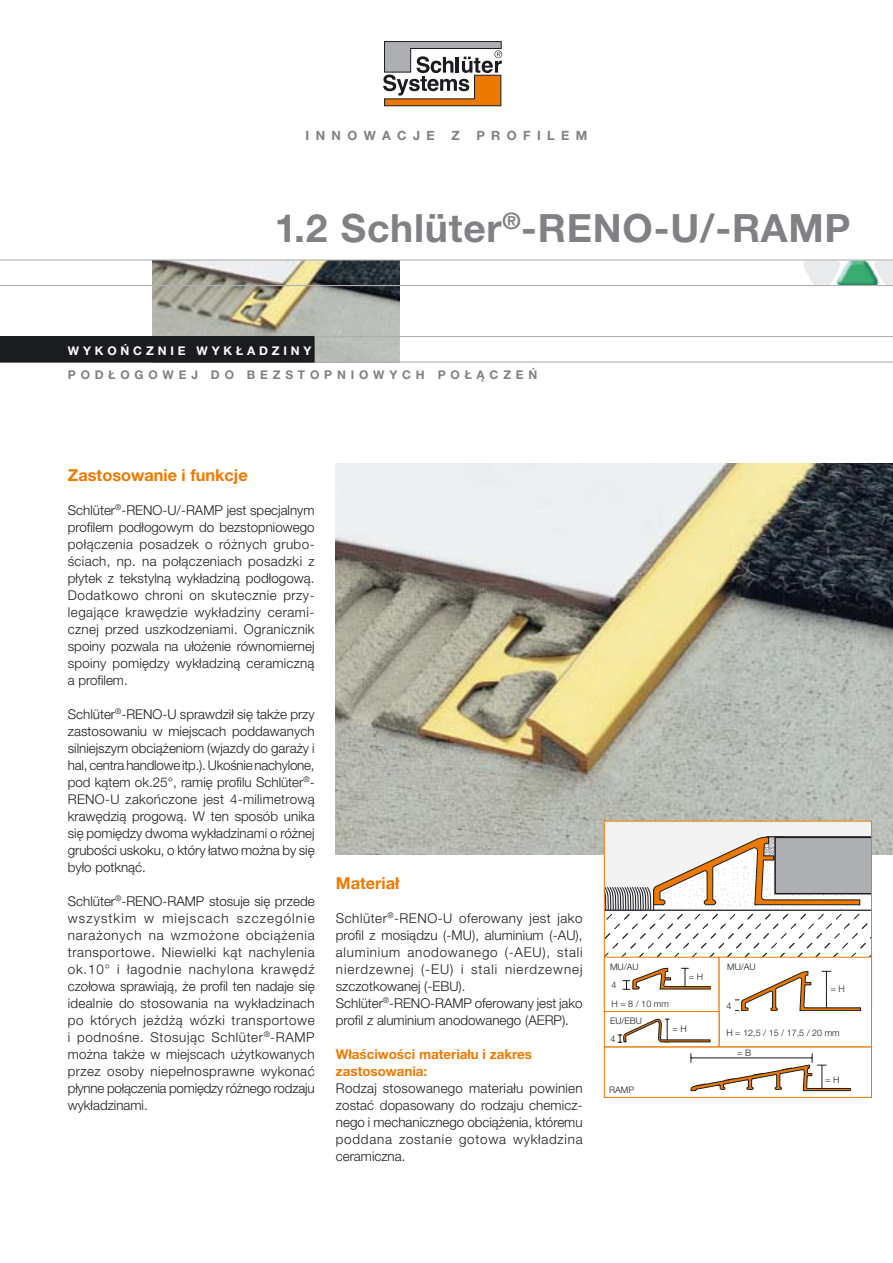
<style>
.page{position:relative;width:893px;height:1263px;background:#fff}
.page>*{position:absolute;margin:0;border:0;box-sizing:border-box;transform-origin:0 0}
.t1{font:700 39px "Helvetica Neue LT Pro";letter-spacing:.02em;color:#818084}
.t2{font:700 16.5px "Helvetica Neue LT Pro";color:#ee7900}
.t3{font:300 13.5px/17px "Helvetica Neue LT Pro";color:#1b1c20;text-align:justify}
.t4{font:700 13.5px/17px "Helvetica Neue LT Pro";color:#ee7900}
.t5{font:700 12.75px "Helvetica Neue LT Pro";letter-spacing:.5em;color:#818084}
.t6{font:700 12px "Helvetica Neue LT Pro";letter-spacing:.4em;color:#818084}
.t7{font:700 12px "Helvetica Neue LT Pro";letter-spacing:.32em;color:#fff}
.t8{font:300 9px "Helvetica Neue LT Pro";color:#1b1c20}
</style>
<div class="page">
<svg style="left:383px;top:41px;width:119px;height:65px"></svg>
<img style="left:153px;top:261px;width:246px;height:101px">
<img style="left:840px;top:261px;width:34px;height:24px">
<svg style="left:803px;top:261px;width:37px;height:24px"></svg>
<svg style="left:874px;top:261px;width:18px;height:24px"></svg>
<hr style="left:0;top:285px;width:892px;height:1px;background:#aeafb2">
<hr style="left:0;top:259px;width:892px;height:2px;background:#aeafb2">
<hr style="left:314px;top:362px;width:578px;height:1px;background:#aeafb2">
<div style="left:0;top:337px;width:314px;height:25px;background:#1b1c20"></div>
<div style="left:0;top:336px;width:314px;height:27px;border:1px solid #1b1c20"></div>
<img style="left:336px;top:464px;width:556px;height:391px">
<div style="left:604px;top:821px;width:267px;height:90px;background:#f3f3f4"></div>
<svg style="left:604px;top:836px;width:267px;height:175px"></svg>
<hr style="left:314px;top:336px;width:578px;height:1px;background:#aeafb2">
<div style="left:604px;top:1011px;width:115px;height:36px;border:1px solid #ee7900"></div>
<svg style="left:617px;top:1018px;width:93px;height:25px"></svg>
<div style="left:604px;top:1047px;width:267px;height:51px;border:1px solid #ee7900"></div>
<svg style="left:690px;top:1053px;width:160px;height:39px"></svg>
<p class="t5" style="left:305px;top:131px;width:131px">INNOWACJE</p>
<p class="t5" style="left:451px;top:131px;width:10px">Z</p>
<p class="t5" style="left:476px;top:131px;width:112px">PROFILEM</p>
<h1 class="t1" style="left:275px;top:215px;width:577px">1.2 Schlüter<sup>®</sup>-RENO-U/-RAMP</h1>
<p class="t7" style="left:68px;top:346px;width:245px">WYKOŃCZNIE WYKŁADZINY</p>
<p class="t6" style="left:68px;top:371px;width:471px">PODŁOGOWEJ DO BEZSTOPNIOWYCH POŁĄCZEŃ</p>
<p class="t2" style="left:68px;top:469px;width:181px">Zastosowanie i funkcje</p>
<p class="t3" style="left:68px;top:502px;width:248px">Schlüter<sup>®</sup>-RENO-U/-RAMP jest specjalnym profilem podłogowym do bezstopniowego połączenia posadzek o różnych grub o&shy;ściach, np. na połączeniach posadzki z płytek z tekstylną wykładziną podłogową.<br>Dodatkowo chroni on skutecznie przy&shy;legające krawędzie wykładziny cerami&shy;cznej przed uszkodzeniami. Ogranicznik spoiny pozwala na ułożenie równomiernej spoiny pomiędzy wykładziną ceramiczną a profilem.</p>
<p class="t3" style="left:68px;top:707px;width:248px">Schlüter<sup>®</sup>-RENO-U sprawdził się także przy zastosowaniu w miejscach poddawanych silniejszym obciążeniom (wjazdy do garaży i hal, centra handlowe itp.). Ukośnie nachylone, pod kątem ok.25°, ramię profilu Schlüter<sup>®</sup>- RENO-U zakończone jest 4-milimetrową krawędzią progową. W ten sposób unika się pomiędzy dwoma wykładzinami o różnej grubości uskoku, o który łatwo można by się było potknąć.</p>
<p class="t3" style="left:68px;top:894px;width:248px">Schlüter<sup>®</sup>-RENO-RAMP stosuje się przede wszystkim w miejscach szczególnie narażonych na wzmożone obciążenia transportowe. Niewielki kąt nachylenia ok.10° i łagodnie nachylona krawędź czołowa sprawiają, że profil ten nadaje się idealnie do stosowania na wykładzinach po których jeżdżą wózki transportowe i podnośne. Stosując Schlüter<sup>®</sup>-RAMP można także w miejscach użytkowanych przez osoby niepełnosprawne wykonać płynne połączenia pomiędzy różnego rodzaju wykładzinami.</p>
<p class="t2" style="left:336px;top:877px;width:65px">Materiał</p>
<p class="t3" style="left:336px;top:911px;width:248px;text-align:left">Schlüter<sup>®</sup>-RENO-U oferowany jest jako profil z mosiądzu (-MU), aluminium (-AU), aluminium anodowanego (-AEU), stali nierdzewnej (-EU) i stali nierdzewnej szczotkowanej (-EBU).<br>Schlüter<sup>®</sup>-RENO-RAMP oferowany jest jako profil z aluminium anodowanego (AERP).</p>
<p class="t4" style="left:336px;top:1047px;width:198px">Właściwości materiału i zakres zastosowania:</p>
<p class="t3" style="left:336px;top:1081px;width:248px">Rodzaj stosowanego materiału powinien zostać dopasowany do rodzaju chemicz&shy;nego i mechanicznego obciążenia, któremu poddana zostanie gotowa wykładzina ceramiczna.</p>
<p class="t8" style="left:610px;top:964px;width:30px">MU/AU</p>
<p class="t8" style="left:727px;top:964px;width:30px">MU/AU</p>
<p class="t8" style="left:611px;top:982px;width:7px">4</p>
<p class="t8" style="left:611px;top:1001px;width:59px">H = 8 / 10 mm</p>
<p class="t8" style="left:689px;top:974px;width:16px">= H</p>
<p class="t8" style="left:726px;top:1002px;width:7px">4</p>
<p class="t8" style="left:830px;top:986px;width:16px">= H</p>
<p class="t8" style="left:610px;top:1018px;width:34px">EU/EBU</p>
<p class="t8" style="left:610px;top:1035px;width:7px">4</p>
<p class="t8" style="left:609px;top:1086px;width:26px">RAMP</p>
<p class="t8" style="left:672px;top:1026px;width:16px">= H</p>
<p class="t8" style="left:726px;top:1029px;width:115px">H = 12,5 / 15 / 17,5 / 20 mm</p>
<p class="t8" style="left:737px;top:1050px;width:15px">= B</p>
<p class="t8" style="left:825px;top:1076px;width:16px">= H</p>
</div>
